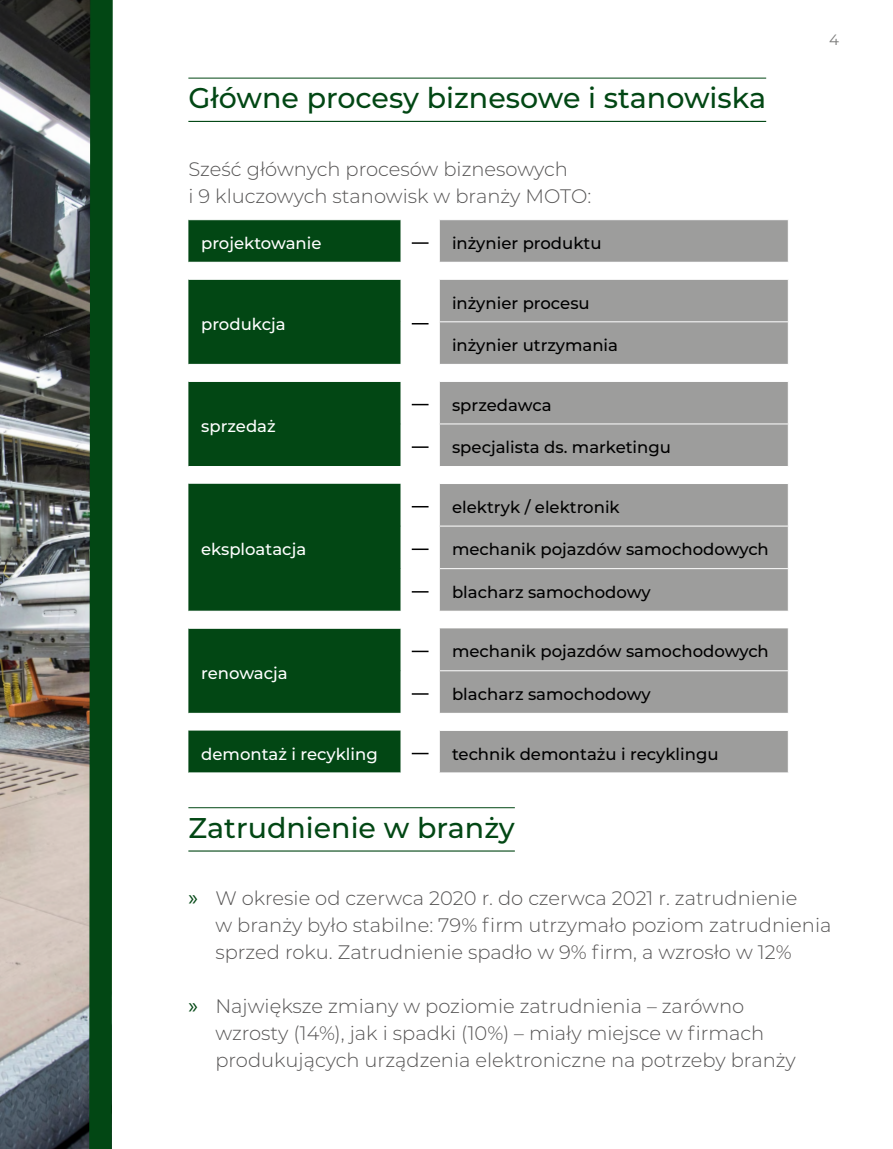
<style>
.page{position:relative;width:893px;height:1149px;background:#fff}
.page>*{position:absolute;margin:0;border:0;box-sizing:border-box;transform-origin:0 0}
.t1{font:500 28.5px "Montserrat";color:#024714}
.body12{font:300 19.5px/27px "Montserrat";color:#555454}
.tekst_tabelka{font:500 16.5px "Montserrat";color:#000}
.tekst_tabelka-2{font:500 16.5px "Montserrat";color:#fff}
.t2{font:15px "Montserrat";color:#7c7c7b}
.s1{font-family:"Myriad Pro";font-weight:400;font-size:22.5px;color:#024714}
</style>
<div class="page">
<img style="left:0;top:0;width:78px;height:1148px">
<svg style="left:78px;top:0;width:35px;height:1148px;background:#345a3c"></svg>
<hr style="left:188px;top:78px;width:578px;height:1px;background:#024714">
<hr style="left:188px;top:121px;width:578px;height:1px;background:#024714">
<hr style="left:188px;top:807px;width:327px;height:1px;background:#024714">
<hr style="left:188px;top:850px;width:327px;height:1px;background:#024714">
<div style="left:188px;top:220px;width:213px;height:552px;background:#024714"></div>
<div style="left:440px;top:220px;width:348px;height:552px;background:#9d9d9c"></div>
<svg style="left:188px;top:263px;width:600px;height:467px;fill:#9d9d9c"></svg>
<hr style="left:439px;top:423px;width:350px;height:1px;background:#fff">
<hr style="left:188px;top:279px;width:213px;height:1px;background:#fff">
<hr style="left:188px;top:364px;width:213px;height:1px;background:#fff">
<hr style="left:188px;top:381px;width:213px;height:1px;background:#fff">
<hr style="left:188px;top:466px;width:213px;height:1px;background:#fff">
<hr style="left:188px;top:627px;width:213px;height:1px;background:#fff">
<hr style="left:188px;top:712px;width:213px;height:1px;background:#fff">
<hr style="left:188px;top:610px;width:213px;height:1px;background:#fff">
<hr style="left:439px;top:466px;width:350px;height:1px;background:#fff">
<hr style="left:439px;top:381px;width:350px;height:1px;background:#fff">
<hr style="left:439px;top:483px;width:350px;height:1px;background:#fff">
<hr style="left:439px;top:525px;width:350px;height:1px;background:#fff">
<hr style="left:439px;top:568px;width:350px;height:1px;background:#fff">
<hr style="left:439px;top:610px;width:350px;height:1px;background:#fff">
<hr style="left:439px;top:670px;width:350px;height:1px;background:#fff">
<hr style="left:439px;top:712px;width:350px;height:1px;background:#fff">
<hr style="left:439px;top:729px;width:350px;height:1px;background:#fff">
<hr style="left:439px;top:279px;width:350px;height:1px;background:#fff">
<hr style="left:439px;top:321px;width:350px;height:1px;background:#fff">
<hr style="left:439px;top:364px;width:350px;height:1px;background:#fff">
<hr style="left:439px;top:262px;width:350px;height:1px;background:#fff">
<hr style="left:188px;top:262px;width:213px;height:1px;background:#fff">
<svg style="left:401px;top:220px;width:39px;height:552px"></svg>
<h2 class="t1" style="left:188px;top:78px;width:579px">Główne procesy biznesowe i stanowiska</h2>
<p class="body12" style="left:188px;top:154px;width:404px">Sześć głównych procesów biznesowych<br>i 9 kluczowych stanowisk w branży MOTO:</p>
<p class="tekst_tabelka-2" style="left:201px;top:231px;width:122px">projektowanie</p>
<p class="tekst_tabelka" style="left:452px;top:231px;width:151px">inżynier produktu</p>
<p class="tekst_tabelka-2" style="left:201px;top:312px;width:86px">produkcja</p>
<p class="tekst_tabelka-2" style="left:201px;top:414px;width:76px">sprzedaż</p>
<p class="tekst_tabelka-2" style="left:201px;top:538px;width:107px">eksploatacja</p>
<p class="tekst_tabelka-2" style="left:201px;top:661px;width:88px">renowacja</p>
<p class="tekst_tabelka" style="left:452px;top:291px;width:139px">inżynier procesu</p>
<p class="tekst_tabelka" style="left:452px;top:333px;width:168px">inżynier utrzymania</p>
<p class="tekst_tabelka" style="left:452px;top:393px;width:101px">sprzedawca</p>
<p class="tekst_tabelka" style="left:452px;top:435px;width:221px">specjalista ds. marketingu</p>
<p class="tekst_tabelka" style="left:452px;top:495px;width:169px">elektryk / elektronik</p>
<p class="tekst_tabelka" style="left:452px;top:538px;width:318px">mechanik pojazdów samochodowych</p>
<p class="tekst_tabelka" style="left:452px;top:580px;width:200px">blacharz samochodowy</p>
<p class="tekst_tabelka" style="left:452px;top:640px;width:318px">mechanik pojazdów samochodowych</p>
<p class="tekst_tabelka" style="left:452px;top:682px;width:200px">blacharz samochodowy</p>
<p class="tekst_tabelka-2" style="left:201px;top:742px;width:178px">demontaż i recykling</p>
<p class="tekst_tabelka" style="left:452px;top:742px;width:268px">technik demontażu i recyklingu</p>
<h2 class="t1" style="left:188px;top:807px;width:328px">Zatrudnienie w branży</h2>
<p class="t2" style="left:829px;top:29px;width:11px">4</p>
<p class="body12" style="left:215px;top:883px;width:618px;text-indent:-27px"><span class="s1">»</span> W okresie od czerwca 2020 r. do czerwca 2021 r. zatrudnienie<br>w branży było stabilne: 79% firm utrzymało poziom zatrudnienia sprzed roku. Zatrudnienie spadło w 9% firm, a wzrosło w 12%</p>
<p class="body12" style="left:215px;top:991px;width:582px;text-indent:-27px"><span class="s1">»</span> Największe zmiany w poziomie zatrudnienia – zarówno wzrosty (14%), jak i spadki (10%) – miały miejsce w firmach produkujących urządzenia elektroniczne na potrzeby branży</p>
</div>
